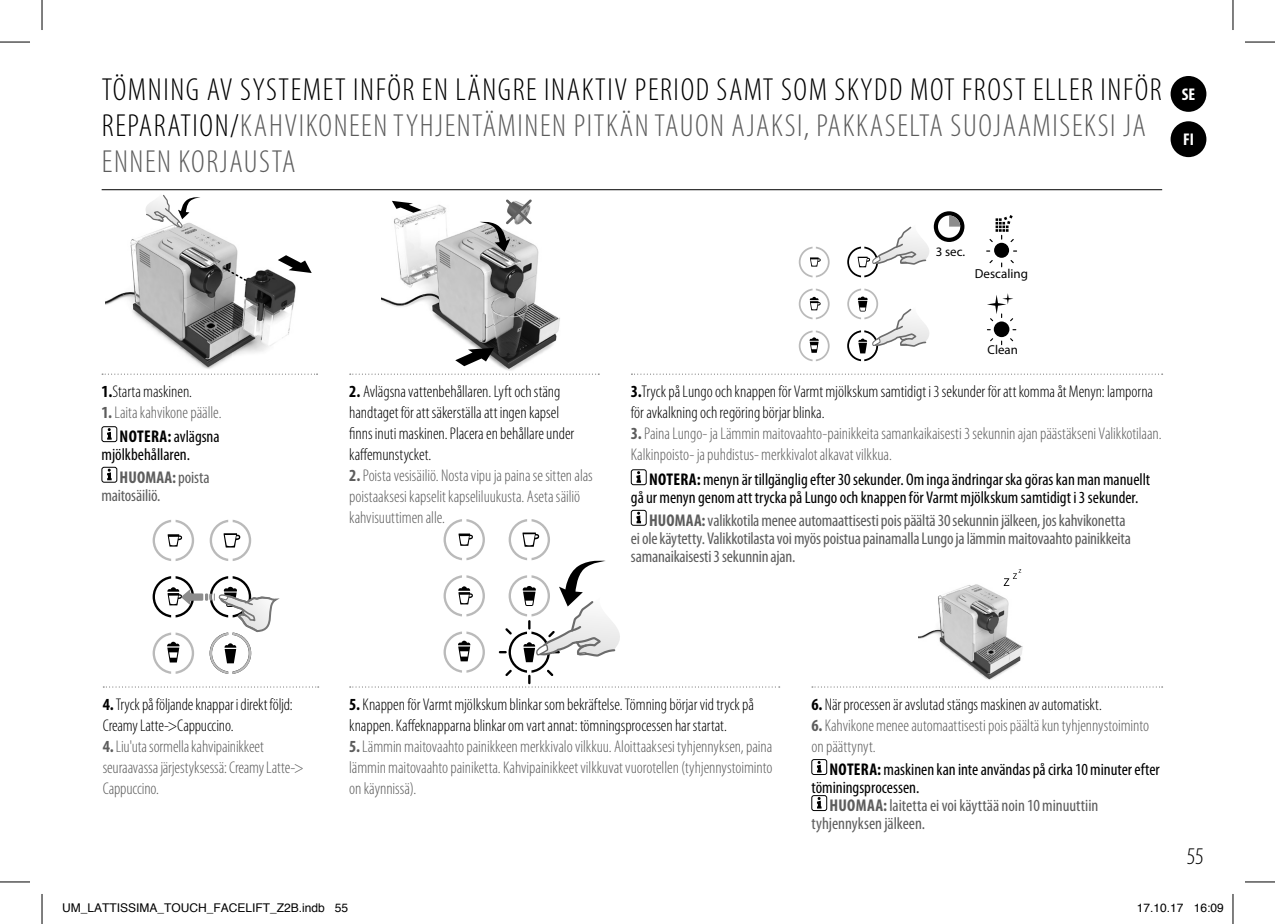
<style>
.page{position:relative;width:1275px;height:924px;background:#fff}
.page>*{position:absolute;margin:0;border:0;box-sizing:border-box;transform-origin:0 0}
.t1{font:300 condensed 32px/36px "Myriad Pro";letter-spacing:.05em;color:#000}
.t2{font:300 condensed 24px "Myriad Pro";color:#000}
.t3{font:300 condensed 17px/21px "Myriad Pro";letter-spacing:-.005em;color:#5d5d5d}
.t4{font:300 condensed 17px/21px "Myriad Pro";letter-spacing:-.005em;color:#000}
.t5{font:condensed 17px/18px "Myriad Pro";letter-spacing:-.01em;color:#5d5d5d}
.t6{font:condensed 17px/18px "Myriad Pro";color:#000}
.t7{font:700 condensed 17px "Myriad Pro";color:#fff}
.t8{font:13px "Myriad Pro";color:#000}
.t9{font:12.8px "Myriad Pro";color:#000}
.t10{font:12px "Helvetica";color:#000}
.s1{color:#5d5d5d}
.s2{font-weight:700}
</style>
<div class="page">
<img style="left:918px;top:569px;width:105px;height:111px">
<svg style="left:1003px;top:569px;width:18px;height:16px"></svg>
<img style="left:382px;top:204px;width:191px;height:171px">
<svg style="left:455px;top:347px;width:39px;height:19px"></svg>
<svg style="left:392px;top:201px;width:30px;height:12px"></svg>
<svg style="left:479px;top:199px;width:55px;height:53px"></svg>
<img style="left:106px;top:228px;width:190px;height:141px">
<svg style="left:278px;top:255px;width:34px;height:18px"></svg>
<svg style="left:222px;top:266px;width:25px;height:16px"></svg>
<svg style="left:146px;top:195px;width:54px;height:33px"></svg>
<svg style="left:847px;top:211px;width:117px;height:66px"></svg>
<svg style="left:798px;top:246px;width:31px;height:31px"></svg>
<svg style="left:798px;top:288px;width:31px;height:31px"></svg>
<svg style="left:847px;top:288px;width:82px;height:73px"></svg>
<svg style="left:798px;top:330px;width:31px;height:31px"></svg>
<div style="left:993px;top:321px;width:16px;height:16px;background:#000;border-radius:50%"></div>
<svg style="left:987px;top:293px;width:26px;height:28px"></svg>
<div style="left:994px;top:243px;width:15px;height:15px;background:#000;border-radius:50%"></div>
<svg style="left:989px;top:215px;width:24px;height:27px"></svg>
<svg style="left:210px;top:519px;width:41px;height:41px"></svg>
<svg style="left:153px;top:520px;width:41px;height:41px"></svg>
<svg style="left:153px;top:576px;width:126px;height:97px"></svg>
<div style="left:1170px;top:76px;width:36px;height:36px;background:#000;border-radius:50%"></div>
<div style="left:1170px;top:121px;width:36px;height:36px;background:#000;border-radius:50%"></div>
<hr style="left:102px;top:189px;width:1060px;height:1px;background:#000">
<svg style="left:102px;top:373px;width:215px;height:1px"></svg>
<svg style="left:350px;top:373px;width:249px;height:1px"></svg>
<svg style="left:631px;top:373px;width:531px;height:1px"></svg>
<svg style="left:812px;top:686px;width:350px;height:1px"></svg>
<svg style="left:816px;top:760px;width:6px;height:12px"></svg>
<div style="left:811px;top:758px;width:16px;height:16px;border:1px solid #000;border-radius:2px"></div>
<svg style="left:816px;top:796px;width:6px;height:12px"></svg>
<div style="left:811px;top:794px;width:16px;height:16px;border:1px solid #000;border-radius:2px"></div>
<svg style="left:636px;top:471px;width:6px;height:12px"></svg>
<div style="left:631px;top:469px;width:15px;height:16px;border:1px solid #000;border-radius:2px"></div>
<div style="left:631px;top:509px;width:15px;height:16px;border:1px solid #000;border-radius:2px"></div>
<svg style="left:103px;top:686px;width:216px;height:1px"></svg>
<svg style="left:350px;top:511px;width:430px;height:176px"></svg>
<svg style="left:107px;top:428px;width:5px;height:12px"></svg>
<div style="left:102px;top:426px;width:15px;height:16px;border:1px solid #000;border-radius:2px"></div>
<svg style="left:107px;top:468px;width:5px;height:12px"></svg>
<div style="left:102px;top:466px;width:15px;height:16px;border:1px solid #000;border-radius:2px"></div>
<hr style="left:0;top:42px;width:30px;height:1px;background:#000">
<hr style="left:1245px;top:42px;width:30px;height:1px;background:#000">
<hr style="left:0;top:881px;width:30px;height:1px;background:#000">
<hr style="left:1245px;top:881px;width:30px;height:1px;background:#000">
<hr style="left:42px;top:0;width:1px;height:30px;background:#000">
<hr style="left:42px;top:893px;width:1px;height:30px;background:#000">
<hr style="left:1232px;top:0;width:1px;height:30px;background:#000">
<hr style="left:1232px;top:893px;width:1px;height:30px;background:#000">
<h1 class="t1" style="left:102px;top:71px;width:1061px">TÖMNING AV SYSTEMET INFÖR EN LÄNGRE INAKTIV PERIOD SAMT SOM SKYDD MOT FROST ELLER INFÖR<br>REPARATION/<span class="s1">KAHVIKONEEN TYHJENTÄMINEN PITKÄN TAUON AJAKSI, PAKKASELTA SUOJAAMISEKSI JA<br>ENNEN KORJAUSTA</span></h1>
<p class="t7" style="left:1182px;top:84px;width:15px">SE</p>
<p class="t7" style="left:1183px;top:129px;width:12px">FI</p>
<p class="t4" style="left:102px;top:381px;width:92px"><span class="s2">1.</span>Starta maskinen.</p>
<p class="t3" style="left:102px;top:402px;width:122px"><span class="s2">1.</span> Laita kahvikone päälle.</p>
<p class="t6" style="left:102px;top:427px;width:120px;text-indent:18px"><span class="s2">NOTERA:</span>avlägsna mjölkbehållaren.</p>
<p class="t5" style="left:102px;top:467px;width:109px;text-indent:18px"><span class="s2">HUOMAA:</span> poista maitosäiliö.</p>
<p class="t4" style="left:349px;top:381px;width:226px"><span class="s2">2.</span> Avlägsna vattenbehållaren. Lyft och stäng handtaget för att säkerställa att ingen kapsel finns inuti maskinen. Placera en behållare under kaffemunstycket.</p>
<p class="t3" style="left:349px;top:465px;width:245px"><span class="s2">2.</span> Poista vesisäiliö. Nosta vipu ja paina se sitten alas poistaaksesi kapselit kapseliluukusta. Aseta säiliö kahvisuuttimen alle.</p>
<p class="t8" style="left:935px;top:243px;width:31px">3 sec.</p>
<p class="t8" style="left:975px;top:265px;width:55px">Descaling</p>
<p class="t9" style="left:987px;top:341px;width:32px">Clean</p>
<p class="t4" style="left:631px;top:381px;width:524px"><span class="s2">3.</span>Tryck på Lungo och knappen för Varmt mjölkskum samtidigt i 3 sekunder för att komma åt Menyn: lamporna för avkalkning och regöring börjar blinka.</p>
<p class="t3" style="left:631px;top:423px;width:532px"><span class="s2">3.</span> Paina Lungo- ja Lämmin maitovaahto-painikkeita samankaikaisesti 3 sekunnin ajan päästäkseni Valikkotilaan.<br>Kalkinpoisto- ja puhdistus- merkkivalot alkavat vilkkua.</p>
<p class="t6" style="left:631px;top:470px;width:521px;text-indent:18px"><span class="s2">NOTERA:</span>menyn är tillgänglig efter 30 sekunder. Om inga ändringar ska göras kan man manuellt gå ur menyn genom att trycka på Lungo och knappen för Varmt mjölkskum samtidigt i 3 sekunder.</p>
<p class="t5" style="left:631px;top:510px;width:501px;text-indent:18px"><span class="s2">HUOMAA:</span> valikkotila menee automaattisesti pois päältä 30 sekunnin jälkeen, jos kahvikonetta ei ole käytetty. Valikkotilasta voi myös poistua painamalla Lungo ja lämmin maitovaahto painikkeita samanaikaisesti 3 sekunnin ajan.</p>
<p class="t4" style="left:103px;top:693px;width:191px"><span class="s2">4.</span> Tryck på följande knappar i direkt följd:<br>Creamy Latte-&gt;Cappuccino.</p>
<p class="t3" style="left:103px;top:735px;width:203px"><span class="s2">4.</span> Liu'uta sormella kahvipainikkeet seuraavassa järjestyksessä: Creamy Latte-&gt;<br>Cappuccino.</p>
<p class="t4" style="left:349px;top:693px;width:406px"><span class="s2">5.</span> Knappen för Varmt mjölkskum blinkar som bekräftelse. Tömning börjar vid tryck på knappen. Kaffeknapparna blinkar om vart annat: tömningsprocessen har startat.</p>
<p class="t3" style="left:349px;top:735px;width:425px;text-align:justify"><span class="s2">5.</span> Lämmin maitovaahto painikkeen merkkivalo vilkkuu. Aloittaaksesi tyhjennyksen, paina lämmin maitovaahto painiketta. Kahvipainikkeet vilkkuvat vuorotellen (tyhjennystoiminto on käynnissä).</p>
<p class="t4" style="left:811px;top:693px;width:292px"><span class="s2">6.</span> När processen är avslutad stängs maskinen av automatiskt.</p>
<p class="t3" style="left:811px;top:714px;width:339px"><span class="s2">6.</span> Kahvikone menee automaattisesti pois päältä kun tyhjennystoiminto on päättynyt.</p>
<p class="t6" style="left:829px;top:759px;width:332px"><span class="s2">NOTERA:</span>maskinen kan inte användas på cirka 10 minuter efter</p>
<p class="t6" style="left:811px;top:777px;width:109px">töminingsprocessen.</p>
<p class="t5" style="left:829px;top:795px;width:270px"><span class="s2">HUOMAA:</span> laitetta ei voi käyttää noin 10 minuuttiin</p>
<p class="t5" style="left:811px;top:813px;width:115px">tyhjennyksen jälkeen.</p>
<h2 class="t2" style="left:1186px;top:841px;width:19px">55</h2>
<p class="t10" style="left:62px;top:898px;width:288px">UM_LATTISSIMA_TOUCH_FACELIFT_Z2B.indb 55</p>
<p class="t10" style="left:1137px;top:898px;width:88px">17.10.17 16:09</p>
</div>
